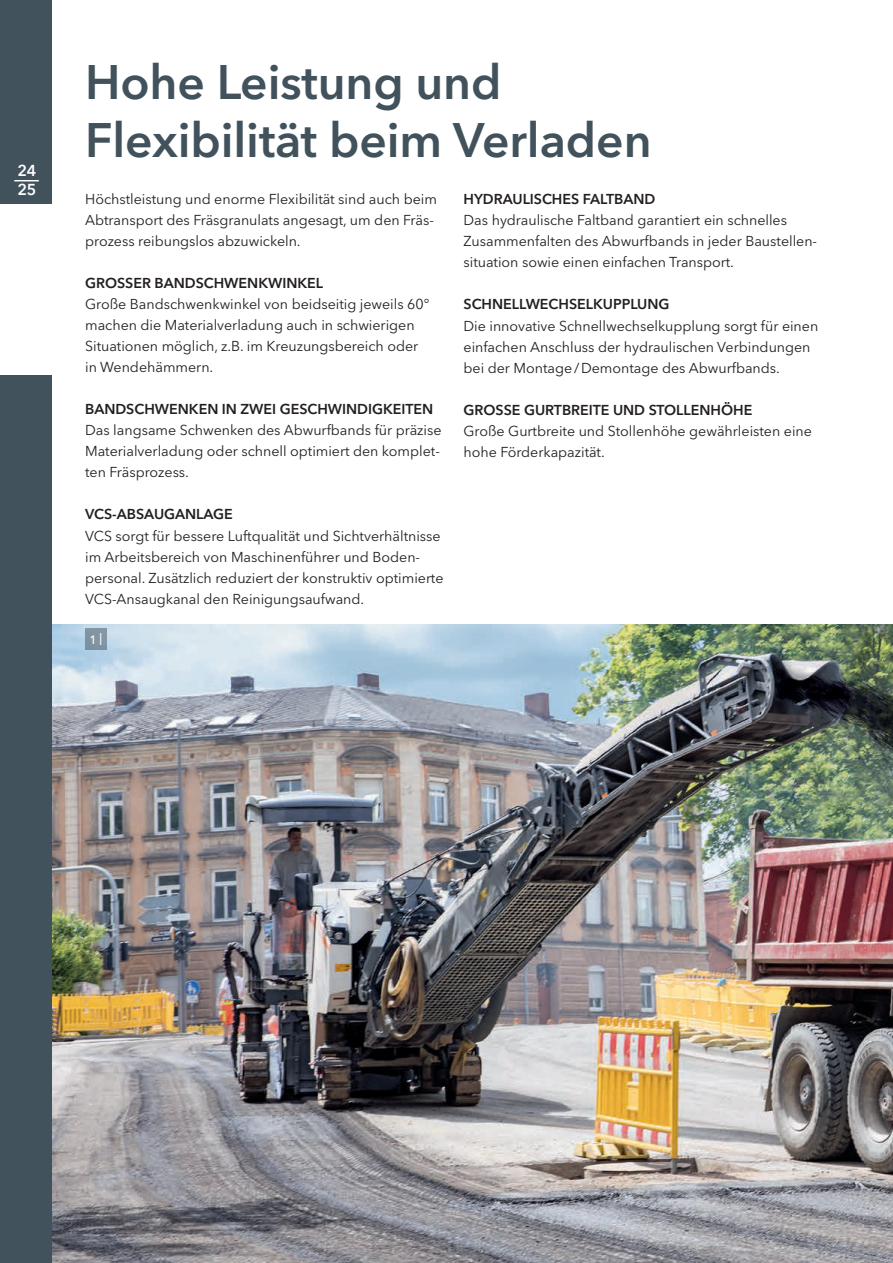
<style>
.page{position:relative;width:893px;height:1263px;background:#fff}
.page>*{position:absolute;margin:0;border:0;box-sizing:border-box;transform-origin:0 0}
.t1{font:600 48px/57.6px "Avenir Next LT Pro";letter-spacing:-.005em;color:#41525c}
.t2{font:600 15.75px/18.9px "Avenir Next LT Pro";color:#fff}
.t3{font:14.25px/21px "Avenir Next LT Pro";color:#231f20}
.t4{font:600 14.25px "Avenir Next LT Pro";color:#231f20}
.t5{font:500 12px "Avenir Next LT Pro";color:#fff}
</style>
<div class="page">
<img style="left:51px;top:624px;width:842px;height:639px">
<div style="left:85px;top:629px;width:21px;height:21px;background:#8095a3"></div>
<div style="left:0;top:0;width:51px;height:1263px;background:#41525c"></div>
<div style="left:0;top:204px;width:51px;height:170px;background:#fff"></div>
<svg style="left:14px;top:180px;width:25px;height:1px"></svg>
<p class="t2" style="left:17px;top:161px;width:21px">24<br>25</p>
<h1 class="t1" style="left:85px;top:53px;width:568px">Hohe Leistung und<br>Flexibilität beim Verladen</h1>
<p class="t3" style="left:85px;top:189px;width:353px">Höchstleistung und enorme Flexibilität sind auch beim<br>Abtransport des Fräsgranulats angesagt, um den Fräs&shy;prozess reibungslos abzuwickeln.</p>
<p class="t4" style="left:85px;top:275px;width:240px">GROSSER BANDSCHWENKWINKEL</p>
<p class="t3" style="left:85px;top:294px;width:346px">Große Bandschwenkwinkel von beidseitig jeweils 60° machen die Materialverladung auch in schwierigen Situationen möglich, z.B. im Kreuzungsbereich oder in Wendehämmern.</p>
<p class="t4" style="left:85px;top:401px;width:350px">BANDSCHWENKEN IN ZWEI GESCHWINDIGKEITEN</p>
<p class="t3" style="left:85px;top:420px;width:358px;text-align:justify">Das langsame Schwenken des Abwurfbands für präzise Materialverladung oder schnell optimiert den komplet&shy;ten Fräsprozess.</p>
<p class="t4" style="left:85px;top:506px;width:149px">VCS-ABSAUGANLAGE</p>
<p class="t3" style="left:85px;top:525px;width:360px">VCS sorgt für bessere Luftqualität und Sichtverhältnisse im Arbeitsbereich von Maschinenführer und Boden&shy;personal. Zusätzlich reduziert der konstruktiv optimierte VCS-Ansaugkanal den Reinigungsaufwand.</p>
<p class="t4" style="left:464px;top:191px;width:193px">HYDRAULISCHES FALTBAND</p>
<p class="t3" style="left:464px;top:210px;width:355px">Das hydraulische Faltband garantiert ein schnelles<br>Zusammenfalten des Abwurfbands in jeder Baustellen&shy;situation sowie einen einfachen Transport.</p>
<p class="t4" style="left:464px;top:296px;width:207px">SCHNELLWECHSELKUPPLUNG</p>
<p class="t3" style="left:464px;top:315px;width:356px">Die innovative Schnellwechselkupplung sorgt für einen einfachen Anschluss der hydraulischen Verbindungen bei der Montage/Demontage des Abwurfbands.</p>
<p class="t4" style="left:464px;top:401px;width:290px">GROSSE GURTBREITE UND STOLLENHÖHE</p>
<p class="t3" style="left:464px;top:420px;width:350px">Große Gurtbreite und Stollenhöhe gewährleisten eine hohe Förderkapazität.</p>
<p class="t5" style="left:89px;top:632px;width:14px">1 |</p>
</div>
